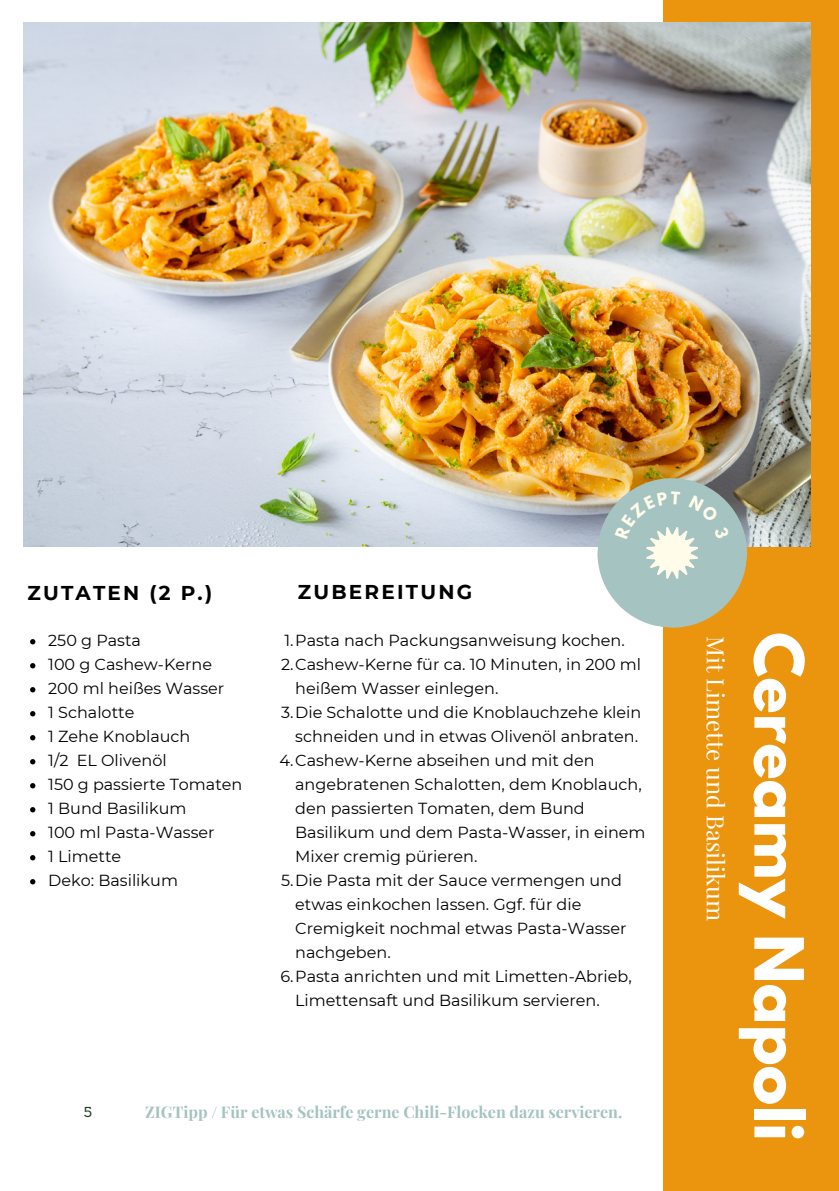
<style>
.page{position:relative;width:839px;height:1191px;background:#fff}
.page>*{position:absolute;margin:0;border:0;box-sizing:border-box;transform-origin:0 0}
.t1{font:700 60px "League Spartan";color:#fff}
.t2{font:23.8px "Playfair Display";color:#fff}
.t3{font:700 20px "Montserrat";letter-spacing:.11em;color:#000}
.t4{font:16px "Montserrat";color:#000}
.t5{font:700 16px "Playfair Display";color:#a5c3c0}
.t6{font:14px "Sanchez";color:#183b23}
</style>
<div class="page">
<div style="left:663px;top:0;width:175px;height:1191px;background:#eb940e"></div>
<img style="left:24px;top:23px;width:786px;height:523px">
<svg style="left:30px;top:639px;width:5px;height:5px"></svg>
<svg style="left:30px;top:663px;width:5px;height:5px"></svg>
<svg style="left:30px;top:687px;width:5px;height:5px"></svg>
<svg style="left:30px;top:711px;width:5px;height:5px"></svg>
<svg style="left:30px;top:735px;width:5px;height:5px"></svg>
<svg style="left:30px;top:759px;width:5px;height:5px"></svg>
<svg style="left:30px;top:783px;width:5px;height:5px"></svg>
<svg style="left:30px;top:807px;width:5px;height:5px"></svg>
<svg style="left:30px;top:831px;width:5px;height:5px"></svg>
<svg style="left:30px;top:855px;width:5px;height:5px"></svg>
<svg style="left:30px;top:879px;width:5px;height:5px"></svg>
<svg style="left:593px;top:474px;width:158px;height:154px;background:#b5c0ae"></svg>
<p class="t3" style="left:27px;top:581px;width:186px">ZUTATEN (2 P.)</p>
<p class="t4" style="left:48px;top:630px;width:94px">250 g Pasta</p>
<p class="t4" style="left:48px;top:654px;width:165px">100 g Cashew-Kerne</p>
<p class="t4" style="left:48px;top:678px;width:178px">200 ml heißes Wasser</p>
<p class="t4" style="left:48px;top:702px;width:88px">1 Schalotte</p>
<p class="t4" style="left:48px;top:726px;width:144px">1 Zehe Knoblauch</p>
<p class="t4" style="left:48px;top:750px;width:120px">1/2 EL Olivenöl</p>
<p class="t4" style="left:48px;top:774px;width:196px">150 g passierte Tomaten</p>
<p class="t4" style="left:48px;top:798px;width:140px">1 Bund Basilikum</p>
<p class="t4" style="left:48px;top:822px;width:168px">100 ml Pasta-Wasser</p>
<p class="t4" style="left:48px;top:846px;width:74px">1 Limette</p>
<h5 class="t4" style="left:48px;top:870px;width:131px">Deko: Basilikum</h5>
<p class="t3" style="left:298px;top:579px;width:176px">ZUBEREITUNG</p>
<p class="t4" style="left:284px;top:630px;width:342px">1.Pasta nach Packungsanweisung kochen.</p>
<p class="t4" style="left:281px;top:654px;width:361px">2.Cashew-Kerne für ca. 10 Minuten, in 200 ml</p>
<p class="t4" style="left:295px;top:678px;width:205px">heißem Wasser einlegen.</p>
<p class="t4" style="left:281px;top:702px;width:362px">3.Die Schalotte und die Knoblauchzehe klein</p>
<p class="t4" style="left:295px;top:726px;width:344px">schneiden und in etwas Olivenöl anbraten.</p>
<p class="t4" style="left:279px;top:750px;width:316px">4.Cashew-Kerne abseihen und mit den</p>
<p class="t4" style="left:295px;top:774px;width:348px">angebratenen Schalotten, dem Knoblauch,</p>
<p class="t4" style="left:295px;top:798px;width:291px">den passierten Tomaten, dem Bund</p>
<p class="t4" style="left:295px;top:822px;width:352px">Basilikum und dem Pasta-Wasser, in einem</p>
<p class="t4" style="left:295px;top:846px;width:184px">Mixer cremig pürieren.</p>
<p class="t4" style="left:281px;top:870px;width:342px">5.Die Pasta mit der Sauce vermengen und</p>
<p class="t4" style="left:295px;top:894px;width:288px">etwas einkochen lassen. Ggf. für die</p>
<p class="t4" style="left:295px;top:918px;width:333px">Cremigkeit nochmal etwas Pasta-Wasser</p>
<p class="t4" style="left:295px;top:942px;width:97px">nachgeben.</p>
<p class="t4" style="left:280px;top:966px;width:353px">6.Pasta anrichten und mit Limetten-Abrieb,</p>
<p class="t4" style="left:295px;top:990px;width:306px">Limettensaft und Basilikum servieren.</p>
<p class="t6" style="left:84px;top:1103px;width:10px">5</p>
<p class="t5" style="left:145px;top:1101px;width:478px">ZIGTipp / Für etwas Schärfe gerne Chili-Flocken dazu servieren.</p>
<h2 class="t2" style="left:732px;top:636px;width:286px;rotate:90deg">Mit Limette und Basilikum</h2>
<h1 class="t1" style="left:808px;top:632px;width:510px;rotate:90deg">Cereamy Napoli</h1>
</div>
